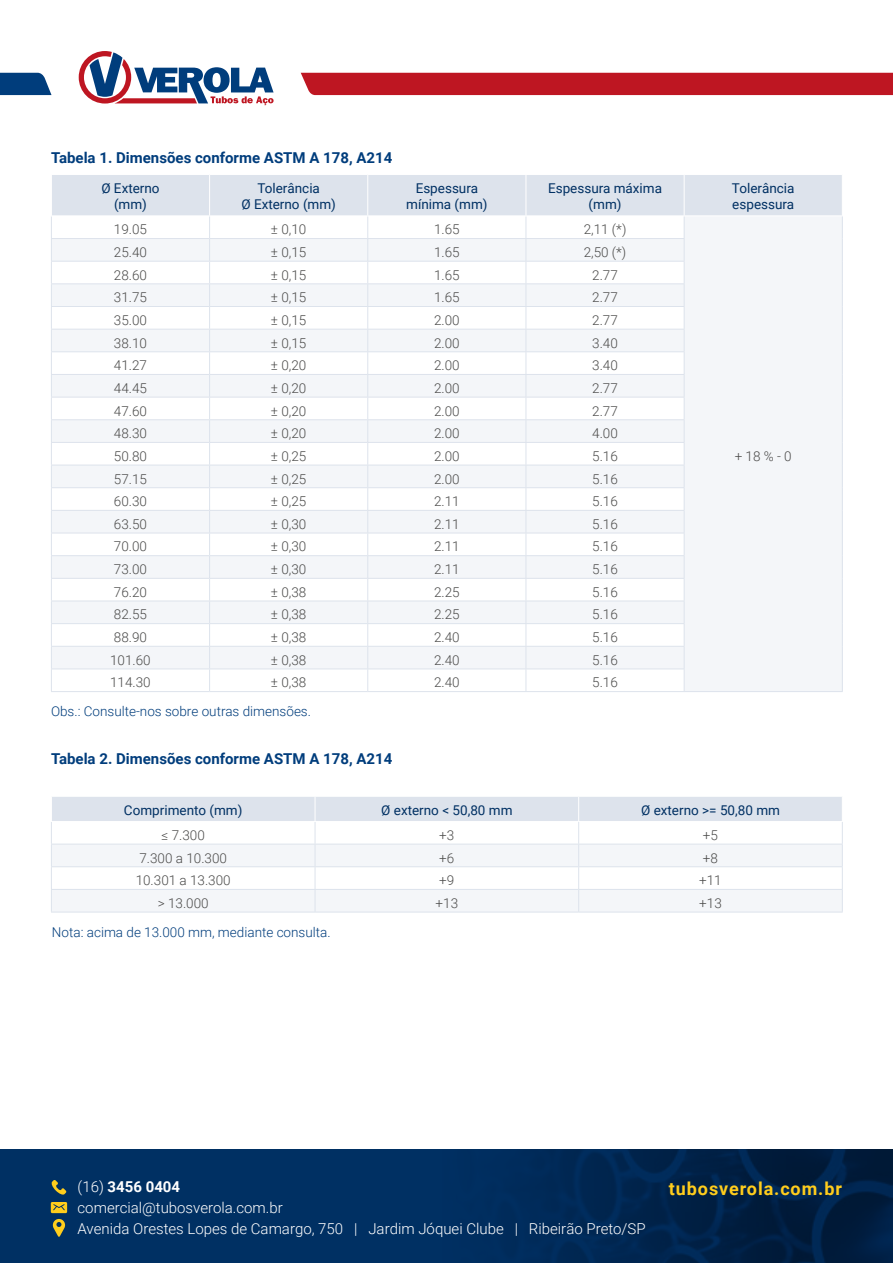
<style>
.page{position:relative;width:893px;height:1263px;background:#fff}
.page>*{position:absolute;margin:0;border:0;box-sizing:border-box;transform-origin:0 0}
.t1{font:700 18px "Roboto";letter-spacing:.05em;color:#ffcd1c}
.t2{font:300 15px/21px "Roboto";color:#fff}
.t3{font:700 15px "Roboto";color:#003d7c}
.t4{font:700 15px "Roboto";color:#fff}
.t5{font:300 13.5px "Roboto";color:#4a4a49}
.t6{font:13.5px/16.2px "Roboto";color:#003063;text-align:center}
.t7{font:300 13.5px "Roboto";color:#003d7c}
.s1{font-weight:300}
</style>
<div class="page">
<svg style="left:79px;top:51px;width:195px;height:54px"></svg>
<div style="left:301px;top:73px;width:592px;height:22px;background:#be1622"></div>
<svg style="left:0;top:73px;width:52px;height:22px"></svg>
<div style="left:0;top:1149px;width:893px;height:114px;background:#003063"></div>
<img style="left:523px;top:1149px;width:370px;height:114px">
<svg style="left:51px;top:1180px;width:15px;height:15px"></svg>
<svg style="left:51px;top:1202px;width:16px;height:11px"></svg>
<svg style="left:53px;top:1219px;width:12px;height:18px"></svg>
<svg style="left:51px;top:175px;width:792px;height:517px"></svg>
<hr style="left:51px;top:691px;width:159px;height:1px;background:#dde3ec">
<hr style="left:210px;top:691px;width:158px;height:1px;background:#dde3ec">
<hr style="left:368px;top:691px;width:158px;height:1px;background:#dde3ec">
<hr style="left:526px;top:691px;width:158px;height:1px;background:#dde3ec">
<hr style="left:51px;top:175px;width:1px;height:40px;background:#fff">
<hr style="left:209px;top:175px;width:1px;height:40px;background:#fff">
<hr style="left:367px;top:175px;width:1px;height:40px;background:#fff">
<hr style="left:526px;top:175px;width:1px;height:40px;background:#fff">
<hr style="left:684px;top:175px;width:1px;height:40px;background:#fff">
<hr style="left:842px;top:175px;width:1px;height:40px;background:#fff">
<hr style="left:51px;top:215px;width:159px;height:1px;background:#fff">
<hr style="left:210px;top:215px;width:158px;height:1px;background:#fff">
<hr style="left:368px;top:215px;width:158px;height:1px;background:#fff">
<hr style="left:526px;top:215px;width:158px;height:1px;background:#fff">
<hr style="left:684px;top:215px;width:159px;height:1px;background:#fff">
<hr style="left:51px;top:912px;width:264px;height:1px;background:#dde3ec">
<hr style="left:315px;top:912px;width:264px;height:1px;background:#dde3ec">
<hr style="left:579px;top:912px;width:264px;height:1px;background:#dde3ec">
<svg style="left:51px;top:797px;width:792px;height:115px"></svg>
<hr style="left:51px;top:821px;width:264px;height:1px;background:#fff">
<hr style="left:315px;top:821px;width:264px;height:1px;background:#fff">
<hr style="left:579px;top:821px;width:264px;height:1px;background:#fff">
<p class="t3" style="left:51px;top:148px;width:343px">Tabela 1. Dimensões conforme ASTM A 178, A214</p>
<p class="t6" style="left:101px;top:179px;width:60px">Ø Externo (mm)</p>
<p class="t6" style="left:241px;top:179px;width:96px">Tolerância<br>Ø Externo (mm)</p>
<p class="t6" style="left:406px;top:179px;width:83px">Espessura mínima (mm)</p>
<p class="t6" style="left:548px;top:179px;width:116px">Espessura máxima (mm)</p>
<p class="t6" style="left:732px;top:179px;width:64px;text-align:left">Tolerância espessura</p>
<p class="t5" style="left:114px;top:220px;width:35px">19.05</p>
<p class="t5" style="left:271px;top:220px;width:37px">± 0,10</p>
<p class="t5" style="left:434px;top:220px;width:27px">1.65</p>
<p class="t5" style="left:584px;top:220px;width:44px">2,11 (*)</p>
<p class="t5" style="left:114px;top:243px;width:35px">25.40</p>
<p class="t5" style="left:271px;top:243px;width:37px">± 0,15</p>
<p class="t5" style="left:434px;top:243px;width:27px">1.65</p>
<p class="t5" style="left:584px;top:243px;width:44px">2,50 (*)</p>
<p class="t5" style="left:114px;top:265px;width:35px">28.60</p>
<p class="t5" style="left:271px;top:265px;width:37px">± 0,15</p>
<p class="t5" style="left:434px;top:265px;width:27px">1.65</p>
<p class="t5" style="left:592px;top:265px;width:27px">2.77</p>
<p class="t5" style="left:114px;top:288px;width:35px">31.75</p>
<p class="t5" style="left:271px;top:288px;width:37px">± 0,15</p>
<p class="t5" style="left:434px;top:288px;width:27px">1.65</p>
<p class="t5" style="left:592px;top:288px;width:27px">2.77</p>
<p class="t5" style="left:114px;top:311px;width:35px">35.00</p>
<p class="t5" style="left:271px;top:311px;width:37px">± 0,15</p>
<p class="t5" style="left:434px;top:311px;width:27px">2.00</p>
<p class="t5" style="left:592px;top:311px;width:27px">2.77</p>
<p class="t5" style="left:114px;top:333px;width:35px">38.10</p>
<p class="t5" style="left:271px;top:333px;width:37px">± 0,15</p>
<p class="t5" style="left:434px;top:333px;width:27px">2.00</p>
<p class="t5" style="left:592px;top:333px;width:27px">3.40</p>
<p class="t5" style="left:114px;top:356px;width:35px">41.27</p>
<p class="t5" style="left:271px;top:356px;width:37px">± 0,20</p>
<p class="t5" style="left:434px;top:356px;width:27px">2.00</p>
<p class="t5" style="left:592px;top:356px;width:27px">3.40</p>
<p class="t5" style="left:114px;top:379px;width:35px">44.45</p>
<p class="t5" style="left:271px;top:379px;width:37px">± 0,20</p>
<p class="t5" style="left:434px;top:379px;width:27px">2.00</p>
<p class="t5" style="left:592px;top:379px;width:27px">2.77</p>
<p class="t5" style="left:114px;top:401px;width:35px">47.60</p>
<p class="t5" style="left:271px;top:401px;width:37px">± 0,20</p>
<p class="t5" style="left:434px;top:401px;width:27px">2.00</p>
<p class="t5" style="left:592px;top:401px;width:27px">2.77</p>
<p class="t5" style="left:114px;top:424px;width:35px">48.30</p>
<p class="t5" style="left:271px;top:424px;width:37px">± 0,20</p>
<p class="t5" style="left:434px;top:424px;width:27px">2.00</p>
<p class="t5" style="left:592px;top:424px;width:27px">4.00</p>
<p class="t5" style="left:114px;top:447px;width:35px">50.80</p>
<p class="t5" style="left:271px;top:447px;width:37px">± 0,25</p>
<p class="t5" style="left:434px;top:447px;width:27px">2.00</p>
<p class="t5" style="left:592px;top:447px;width:27px">5.16</p>
<p class="t5" style="left:114px;top:469px;width:35px">57.15</p>
<p class="t5" style="left:271px;top:469px;width:37px">± 0,25</p>
<p class="t5" style="left:434px;top:469px;width:27px">2.00</p>
<p class="t5" style="left:592px;top:469px;width:27px">5.16</p>
<p class="t5" style="left:114px;top:492px;width:35px">60.30</p>
<p class="t5" style="left:271px;top:492px;width:37px">± 0,25</p>
<p class="t5" style="left:434px;top:492px;width:27px">2.11</p>
<p class="t5" style="left:592px;top:492px;width:27px">5.16</p>
<p class="t5" style="left:114px;top:514px;width:35px">63.50</p>
<p class="t5" style="left:271px;top:514px;width:37px">± 0,30</p>
<p class="t5" style="left:434px;top:514px;width:27px">2.11</p>
<p class="t5" style="left:592px;top:514px;width:27px">5.16</p>
<p class="t5" style="left:114px;top:537px;width:35px">70.00</p>
<p class="t5" style="left:271px;top:537px;width:37px">± 0,30</p>
<p class="t5" style="left:434px;top:537px;width:27px">2.11</p>
<p class="t5" style="left:592px;top:537px;width:27px">5.16</p>
<p class="t5" style="left:114px;top:560px;width:35px">73.00</p>
<p class="t5" style="left:271px;top:560px;width:37px">± 0,30</p>
<p class="t5" style="left:434px;top:560px;width:27px">2.11</p>
<p class="t5" style="left:592px;top:560px;width:27px">5.16</p>
<p class="t5" style="left:114px;top:582px;width:35px">76.20</p>
<p class="t5" style="left:271px;top:582px;width:37px">± 0,38</p>
<p class="t5" style="left:434px;top:582px;width:27px">2.25</p>
<p class="t5" style="left:592px;top:582px;width:27px">5.16</p>
<p class="t5" style="left:114px;top:605px;width:35px">82.55</p>
<p class="t5" style="left:271px;top:605px;width:37px">± 0,38</p>
<p class="t5" style="left:434px;top:605px;width:27px">2.25</p>
<p class="t5" style="left:592px;top:605px;width:27px">5.16</p>
<p class="t5" style="left:114px;top:628px;width:35px">88.90</p>
<p class="t5" style="left:271px;top:628px;width:37px">± 0,38</p>
<p class="t5" style="left:434px;top:628px;width:27px">2.40</p>
<p class="t5" style="left:592px;top:628px;width:27px">5.16</p>
<p class="t5" style="left:110px;top:650px;width:42px">101.60</p>
<p class="t5" style="left:271px;top:650px;width:37px">± 0,38</p>
<p class="t5" style="left:434px;top:650px;width:27px">2.40</p>
<p class="t5" style="left:592px;top:650px;width:27px">5.16</p>
<p class="t5" style="left:110px;top:673px;width:42px">114.30</p>
<p class="t5" style="left:271px;top:673px;width:37px">± 0,38</p>
<p class="t5" style="left:434px;top:673px;width:27px">2.40</p>
<p class="t5" style="left:592px;top:673px;width:27px">5.16</p>
<p class="t7" style="left:51px;top:702px;width:262px">Obs.: Consulte-nos sobre outras dimensões.</p>
<p class="t3" style="left:51px;top:748px;width:343px">Tabela 2. Dimensões conforme ASTM A 178, A214</p>
<p class="t5" style="left:735px;top:447px;width:59px">+ 18 % - 0</p>
<p class="t6" style="left:124px;top:801px;width:120px">Comprimento (mm)</p>
<p class="t6" style="left:381px;top:801px;width:133px">Ø externo &lt; 50,80 mm</p>
<p class="t6" style="left:641px;top:801px;width:140px">Ø externo &gt;= 50,80 mm</p>
<p class="t5" style="left:162px;top:826px;width:45px">≤ 7.300</p>
<p class="t5" style="left:439px;top:826px;width:17px">+3</p>
<p class="t5" style="left:703px;top:826px;width:17px">+5</p>
<p class="t5" style="left:139px;top:848px;width:89px">7.300 a 10.300</p>
<p class="t5" style="left:439px;top:848px;width:17px">+6</p>
<p class="t5" style="left:703px;top:848px;width:17px">+8</p>
<p class="t5" style="left:136px;top:871px;width:97px">10.301 a 13.300</p>
<p class="t5" style="left:439px;top:871px;width:17px">+9</p>
<p class="t5" style="left:699px;top:871px;width:24px">+11</p>
<p class="t5" style="left:158px;top:893px;width:52px">&gt; 13.000</p>
<p class="t5" style="left:436px;top:893px;width:24px">+13</p>
<p class="t5" style="left:699px;top:893px;width:24px">+13</p>
<p class="t7" style="left:52px;top:922px;width:280px">Nota: acima de 13.000 mm, mediante consulta.</p>
<p class="t4" style="left:78px;top:1176px;width:104px"><span class="s1">(16)</span> 3456 0404</p>
<h1 class="t1" style="left:669px;top:1176px;width:174px">tubosverola.com.br</h1>
<p class="t2" style="left:78px;top:1196px;width:570px">comercial@tubosverola.com.br<br>Avenida Orestes Lopes de Camargo, 750 | Jardim Jóquei Clube | Ribeirão Preto/SP</p>
</div>
